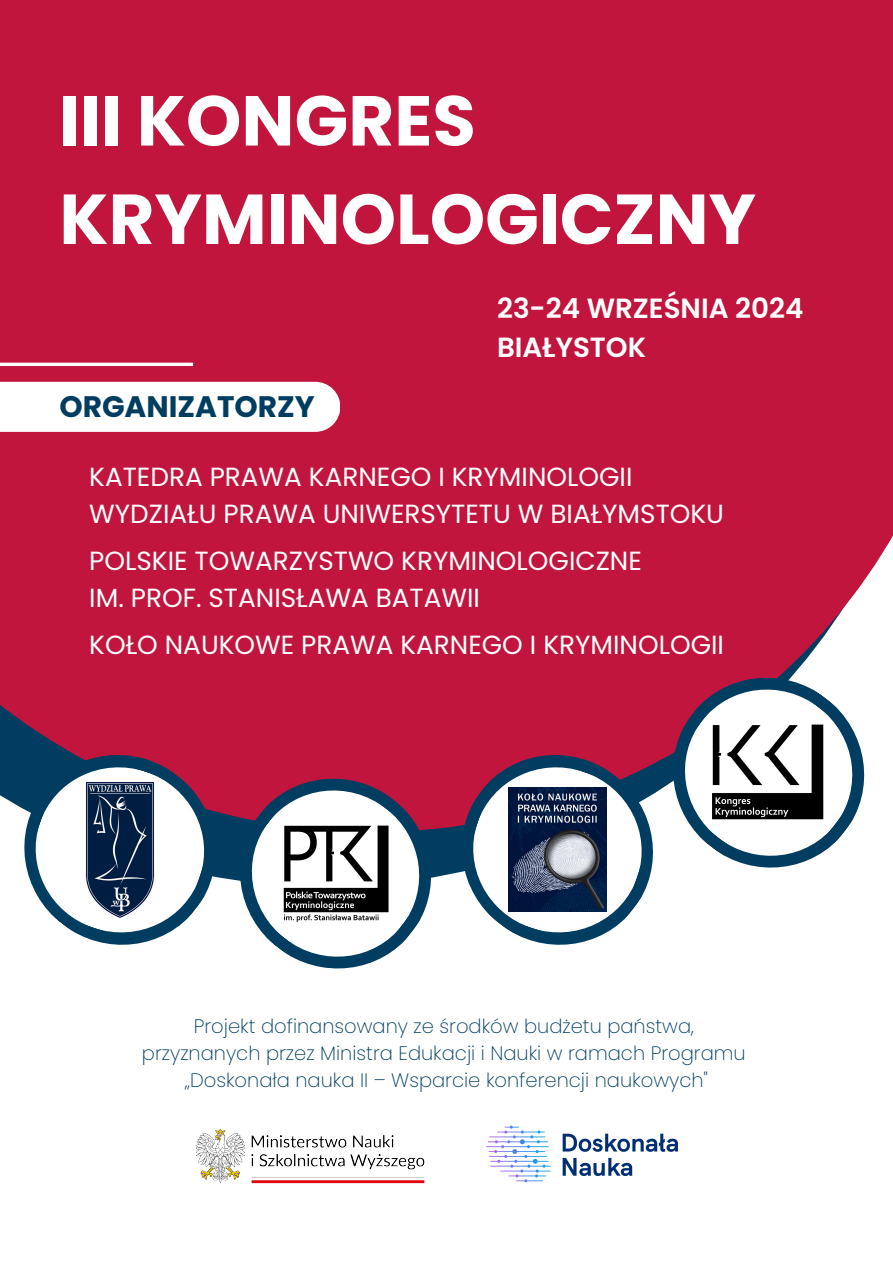
<style>
.page{position:relative;width:893px;height:1263px;background:#fff}
.page>*{position:absolute;margin:0;border:0;box-sizing:border-box;transform-origin:0 0}
.t1{font:700 70.57px/98.4px "Poppins";color:#fff}
.t2{font:700 29.62px "Poppins";color:#003d60}
.t3{font:600 27.75px/38.8px "Poppins";color:#fff}
.t4{font:26.25px/36.6px "Poppins";color:#fff}
.t5{font:200 19.5px "Poppins";color:#003d60}
</style>
<div class="page">
<div style="left:0;top:0;width:893px;height:832px;background:#c1153d"></div>
<hr style="left:0;top:363px;width:193px;height:3px;background:#fff">
<div style="left:0;top:382px;width:340px;height:50px;background:#fff"></div>
<img style="left:486px;top:1125px;width:192px;height:58px">
<svg style="left:228px;top:778px;width:215px;height:191px"></svg>
<svg style="left:241px;top:780px;width:189px;height:187px"></svg>
<img style="left:270px;top:808px;width:131px;height:131px">
<svg style="left:665px;top:666px;width:211px;height:202px;fill:#fff"></svg>
<svg style="left:674px;top:679px;width:189px;height:187px"></svg>
<img style="left:697px;top:710px;width:140px;height:123px">
<img style="left:195px;top:1128px;width:230px;height:56px">
<svg style="left:12px;top:743px;width:216px;height:202px"></svg>
<svg style="left:25px;top:757px;width:189px;height:186px"></svg>
<img style="left:85px;top:781px;width:69px;height:137px">
<svg style="left:449px;top:755px;width:216px;height:190px"></svg>
<svg style="left:463px;top:757px;width:189px;height:186px"></svg>
<img style="left:509px;top:788px;width:97px;height:124px">
<p class="t1" style="left:59px;top:72px;width:698px">III KONGRES<br>KRYMINOLOGICZNY</p>
<p class="t2" style="left:59px;top:386px;width:257px">ORGANIZATORZY</p>
<p class="t3" style="left:497px;top:289px;width:308px">23-24 WRZEŚNIA 2024<br>BIAŁYSTOK</p>
<p class="t4" style="left:89px;top:459px;width:636px">KATEDRA PRAWA KARNEGO I KRYMINOLOGII<br>WYDZIAŁU PRAWA UNIWERSYTETU W BIAŁYMSTOKU</p>
<h2 class="t4" style="left:89px;top:543px;width:554px">POLSKIE TOWARZYSTWO KRYMINOLOGICZNE<br>IM. PROF. STANISŁAWA BATAWII</h2>
<p class="t4" style="left:89px;top:626px;width:636px">KOŁO NAUKOWE PRAWA KARNEGO I KRYMINOLOGII</p>
<p class="t5" style="left:194px;top:1013px;width:501px">Projekt dofinansowany ze środków budżetu państwa,</p>
<p class="t5" style="left:142px;top:1040px;width:605px">przyznanych przez Ministra Edukacji i Nauki w ramach Programu</p>
<p class="t5" style="left:185px;top:1067px;width:524px">„Doskonała nauka II – Wsparcie konferencji naukowych"</p>
</div>
